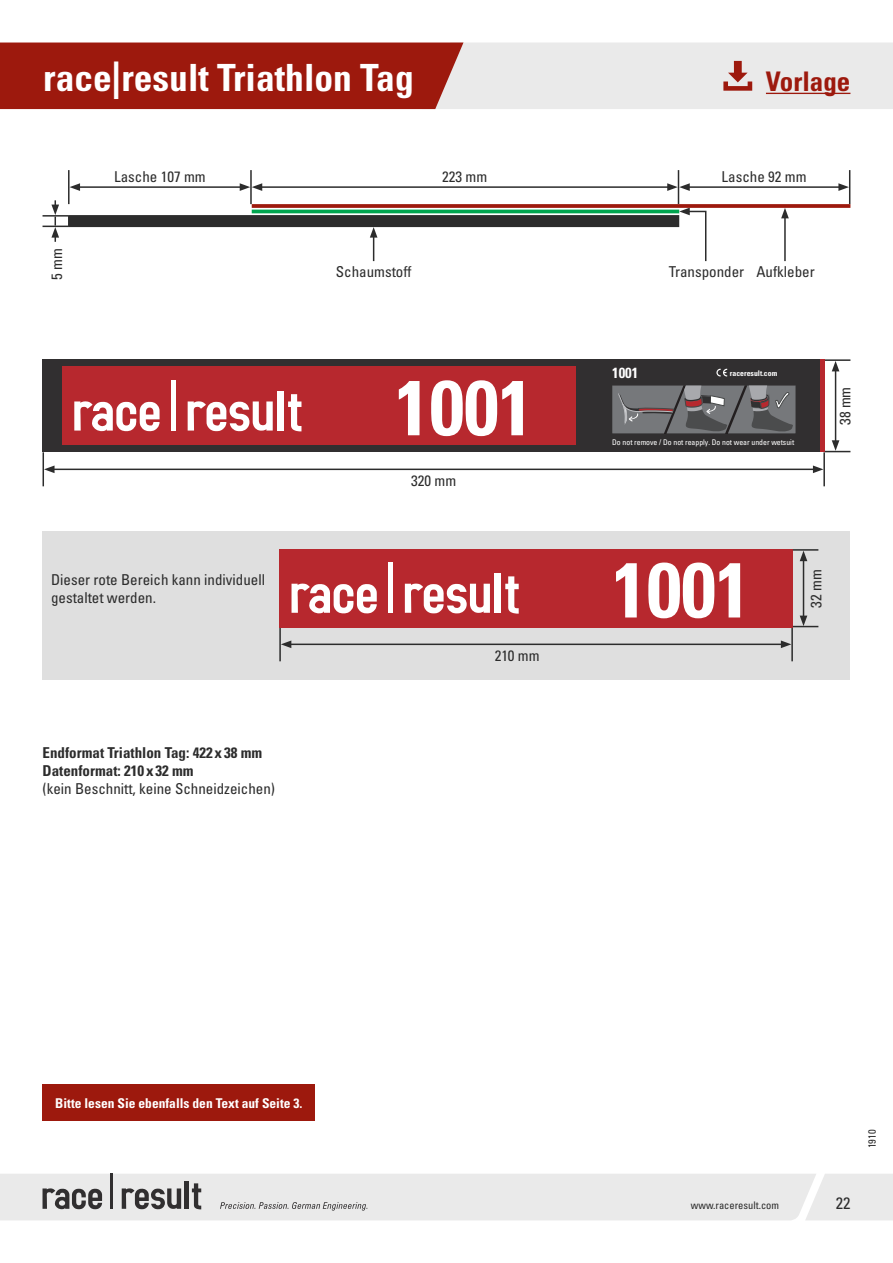
<style>
.page{position:relative;width:893px;height:1263px;background:#fff}
.page>*{position:absolute;margin:0;border:0;box-sizing:border-box;transform-origin:0 0}
.t1{font:77.7px "Univers LTCYR 67 Bold Cond";color:#fff}
.t2{font:37.5px "Univers LTCYR 67 Bold Cond";color:#fff}
.t3{font:27px "Univers LTCYR 67 Bold Cond";color:#9d190d}
.t4{font:condensed 16.5px "Univers LTCYR 57";color:#2c2c2c}
.t5{font:condensed 15px/18px "Univers LTCYR 57";color:#2c2c2c}
.t6{font:15px/18px "Univers LTCYR 67 Bold Cond";color:#2c2c2c}
.t7{font:14.7px "Univers LTCYR 67 Bold Cond";color:#fff}
.t8{font:13.5px "Univers LTCYR 67 Bold Cond";color:#fff}
.t9{font:condensed 10.5px "Univers LTCYR 57";color:#2c2c2c}
.t10{font:condensed 7.8px "Univers LTCYR 57";color:#fff}
.t11{font:7.8px "Univers LTCYR 67 Bold Cond";color:#fff}
</style>
<div class="page">
<svg style="left:0;top:1174px;width:893px;height:46px;background:#e1e1e1"></svg>
<svg style="left:0;top:43px;width:893px;height:66px;background:#c27f79"></svg>
<div style="left:43px;top:531px;width:807px;height:149px;background:#dfdfdf"></div>
<hr style="left:823px;top:452px;width:2px;height:34px;background:#2c2c2c">
<hr style="left:791px;top:627px;width:2px;height:34px;background:#2c2c2c">
<hr style="left:849px;top:170px;width:1px;height:34px;background:#2c2c2c">
<hr style="left:68px;top:170px;width:2px;height:34px;background:#2c2c2c">
<hr style="left:250px;top:170px;width:2px;height:34px;background:#2c2c2c">
<hr style="left:43px;top:452px;width:1px;height:34px;background:#2c2c2c">
<hr style="left:279px;top:627px;width:2px;height:34px;background:#2c2c2c">
<hr style="left:678px;top:170px;width:1px;height:34px;background:#2c2c2c">
<div style="left:43px;top:359px;width:782px;height:93px;background:#312f30"></div>
<div style="left:62px;top:367px;width:514px;height:78px;background:#b7282e"></div>
<div style="left:820px;top:359px;width:5px;height:93px;background:#b7282e"></div>
<svg style="left:716px;top:369px;width:11px;height:8px"></svg>
<svg style="left:612px;top:386px;width:184px;height:47px;background:#717073"></svg>
<svg style="left:288px;top:394px;width:13px;height:37px"></svg>
<svg style="left:188px;top:401px;width:85px;height:30px"></svg>
<svg style="left:74px;top:401px;width:86px;height:30px"></svg>
<hr style="left:171px;top:380px;width:4px;height:51px;background:#fff">
<div style="left:278px;top:391px;width:6px;height:40px;background:#fff"></div>
<div style="left:279px;top:549px;width:514px;height:78px;background:#b7282e"></div>
<svg style="left:505px;top:576px;width:14px;height:38px"></svg>
<svg style="left:405px;top:583px;width:85px;height:30px"></svg>
<svg style="left:291px;top:583px;width:86px;height:30px"></svg>
<div style="left:388px;top:562px;width:5px;height:51px;background:#fff"></div>
<div style="left:495px;top:573px;width:6px;height:40px;background:#fff"></div>
<hr style="left:687px;top:186px;width:154px;height:2px;background:#2c2c2c">
<svg style="left:838px;top:183px;width:11px;height:8px"></svg>
<hr style="left:78px;top:186px;width:164px;height:2px;background:#2c2c2c">
<svg style="left:70px;top:183px;width:10px;height:8px"></svg>
<hr style="left:52px;top:469px;width:763px;height:1px;background:#2c2c2c">
<svg style="left:813px;top:465px;width:10px;height:8px"></svg>
<svg style="left:44px;top:465px;width:11px;height:8px"></svg>
<hr style="left:289px;top:643px;width:494px;height:2px;background:#2c2c2c">
<svg style="left:781px;top:640px;width:10px;height:8px"></svg>
<svg style="left:281px;top:640px;width:10px;height:8px"></svg>
<hr style="left:260px;top:186px;width:410px;height:2px;background:#2c2c2c">
<svg style="left:240px;top:183px;width:22px;height:8px"></svg>
<svg style="left:667px;top:183px;width:23px;height:8px"></svg>
<hr style="left:825px;top:359px;width:25px;height:2px;background:#2c2c2c">
<hr style="left:793px;top:549px;width:25px;height:2px;background:#2c2c2c">
<hr style="left:835px;top:369px;width:1px;height:74px;background:#2c2c2c">
<svg style="left:832px;top:361px;width:7px;height:10px"></svg>
<svg style="left:825px;top:440px;width:25px;height:12px"></svg>
<hr style="left:803px;top:559px;width:1px;height:59px;background:#2c2c2c">
<svg style="left:800px;top:551px;width:7px;height:10px"></svg>
<svg style="left:793px;top:616px;width:25px;height:11px"></svg>
<svg style="left:370px;top:227px;width:7px;height:34px"></svg>
<svg style="left:43px;top:200px;width:25px;height:42px"></svg>
<hr style="left:784px;top:216px;width:2px;height:45px;background:#2c2c2c">
<svg style="left:781px;top:208px;width:8px;height:10px"></svg>
<svg style="left:679px;top:208px;width:28px;height:54px"></svg>
<svg style="left:252px;top:204px;width:598px;height:4px;background:#a2261b"></svg>
<div style="left:68px;top:215px;width:611px;height:12px;background:#2c2c2c"></div>
<hr style="left:252px;top:210px;width:427px;height:3px;background:#00a54f">
<div style="left:43px;top:1084px;width:272px;height:37px;background:#9d190d"></div>
<h2 class="t2" style="left:43px;top:54px;width:372px">race|result Triathlon Tag</h2>
<h3 class="t3" style="left:766px;top:65px;width:86px">Vorlage</h3>
<p class="t5" style="left:47px;top:280px;width:33px;rotate:-90deg">5 mm</p>
<p class="t5" style="left:114px;top:167px;width:93px">Lasche 107 mm</p>
<p class="t5" style="left:722px;top:167px;width:86px">Lasche 92 mm</p>
<p class="t5" style="left:442px;top:167px;width:46px">223 mm</p>
<p class="t5" style="left:336px;top:262px;width:77px">Schaumstoff</p>
<p class="t5" style="left:669px;top:262px;width:147px">Transponder Aufkleber</p>
<p class="t5" style="left:51px;top:570px;width:216px">Dieser rote Bereich kann individuell gestaltet werden.</p>
<p class="t6" style="left:43px;top:744px;width:221px">Endformat Triathlon Tag: 422 x38 mm<br>Datenformat: 210 x32 mm</p>
<p class="t5" style="left:43px;top:780px;width:234px">(kein Beschnitt, keine Schneidzeichen)</p>
<h1 class="t1" style="left:395px;top:360px;width:139px">1001</h1>
<p class="t5" style="left:411px;top:472px;width:46px">320 mm</p>
<p class="t5" style="left:495px;top:647px;width:46px">210 mm</p>
<p class="t7" style="left:612px;top:364px;width:28px">1001</p>
<p class="t11" style="left:730px;top:368px;width:49px">raceresult.com</p>
<p class="t10" style="left:612px;top:437px;width:183px">Do not remove / Do not reapply. Do not wear under wetsuit</p>
<p class="t5" style="left:836px;top:425px;width:40px;rotate:-90deg">38 mm</p>
<h1 class="t1" style="left:612px;top:542px;width:139px">1001</h1>
<p class="t5" style="left:807px;top:607px;width:40px;rotate:-90deg">32 mm</p>
<p class="t8" style="left:55px;top:1095px;width:249px">Bitte lesen Sie ebenfalls den Text auf Seite 3.</p>
<p class="t9" style="left:865px;top:1148px;width:20px;rotate:-90deg">1910</p>
<p class="t9" style="left:691px;top:1199px;width:90px">www.raceresult.com</p>
<p class="t4" style="left:836px;top:1193px;width:16px">22</p>
</div>
